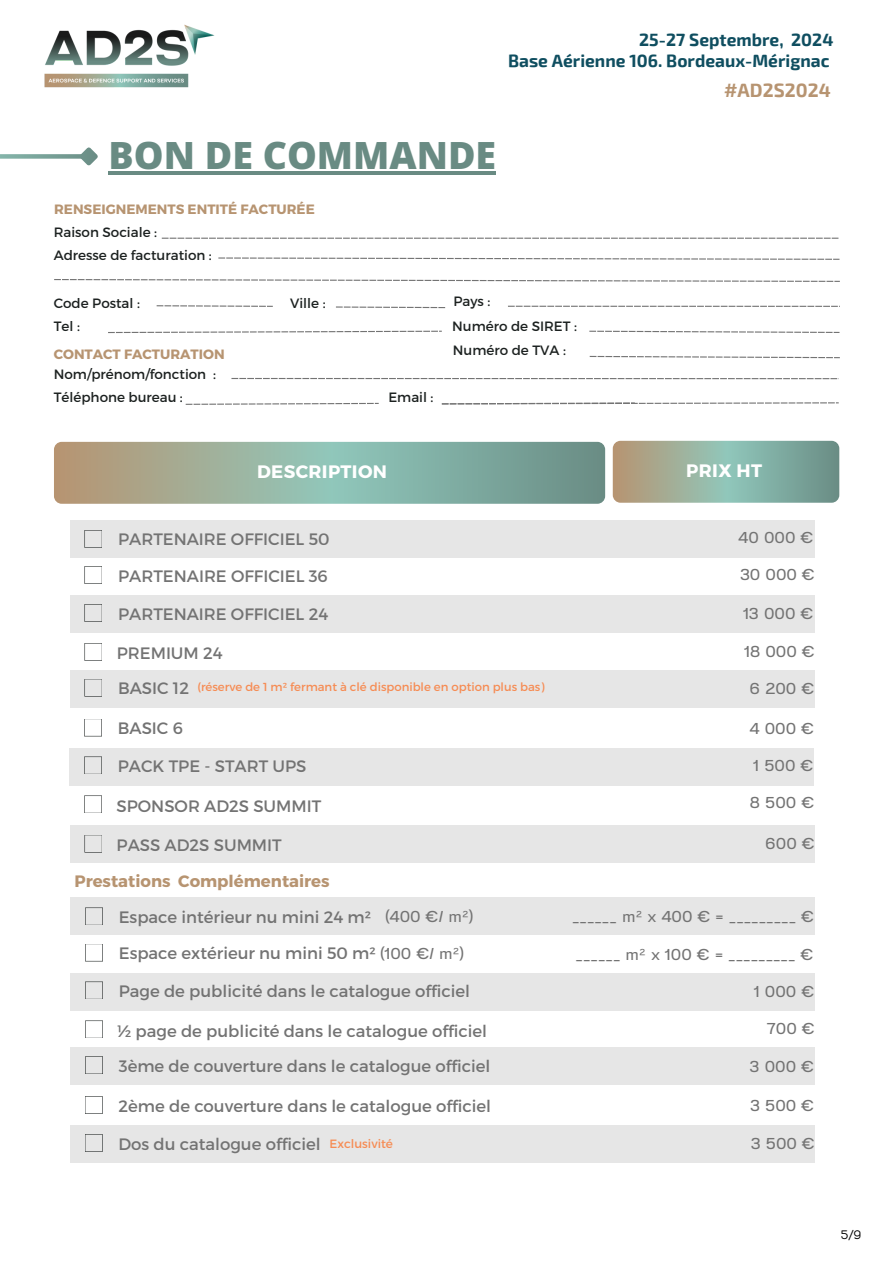
<style>
.page{position:relative;width:894px;height:1264px;background:#fff}
.page>*{position:absolute;margin:0;border:0;box-sizing:border-box;transform-origin:0 0}
.t1{font:800 37.5px "Open Sans";color:#698b83}
.t2{font:700 18.9px "Exo 2";color:#b79471}
.t3{font:700 18px "Montserrat";letter-spacing:.02em;color:#fff}
.t4{font:700 17.4px/21.3px "Exo 2";color:#0f4e60;text-align:right}
.t5{font:16.5px "Montserrat";color:#737373}
.t6{font:700 16.5px "Montserrat";color:#b79471}
.t7{font:semi-expanded 15.75px "Prachason Neue";color:#737373}
.t8{font:13.5px "Montserrat";color:#1c2120}
.t9{font:700 13.5px "Montserrat";color:#b79471}
.t10{font:300 13.5px "Hero";color:#000}
.t11{font:12px "Montserrat";color:#f68c54}
.t12{font:11.7px "Montserrat";color:#f68c54}
.s1{font-family:"Prachason Neue";font-stretch:semi-expanded;font-size:15.75px}
</style>
<div class="page">
<svg style="left:0;top:154px;width:76px;height:5px"></svg>
<svg style="left:76px;top:147px;width:22px;height:19px"></svg>
<svg style="left:54px;top:442px;width:551px;height:62px;background:#90ab9a"></svg>
<svg style="left:612px;top:441px;width:227px;height:61px;background:#90ab9a"></svg>
<div style="left:70px;top:520px;width:744px;height:37px;background:#e6e6e6"></div>
<div style="left:70px;top:595px;width:744px;height:38px;background:#e6e6e6"></div>
<svg style="left:84px;top:530px;width:18px;height:18px"></svg>
<svg style="left:84px;top:566px;width:18px;height:18px"></svg>
<svg style="left:84px;top:604px;width:18px;height:18px"></svg>
<svg style="left:84px;top:643px;width:18px;height:17px"></svg>
<div style="left:70px;top:670px;width:744px;height:37px;background:#e6e6e6"></div>
<svg style="left:84px;top:679px;width:18px;height:17px"></svg>
<hr style="left:108px;top:171px;width:388px;height:3px;background:#698b83">
<div style="left:69px;top:747px;width:744px;height:38px;background:#e6e6e6"></div>
<svg style="left:84px;top:719px;width:18px;height:17px"></svg>
<svg style="left:84px;top:756px;width:18px;height:18px"></svg>
<svg style="left:84px;top:795px;width:18px;height:18px"></svg>
<div style="left:70px;top:824px;width:744px;height:38px;background:#e6e6e6"></div>
<svg style="left:84px;top:835px;width:18px;height:17px"></svg>
<svg style="left:162px;top:238px;width:676px;height:1px"></svg>
<svg style="left:157px;top:305px;width:116px;height:2px"></svg>
<svg style="left:508px;top:306px;width:330px;height:1px"></svg>
<svg style="left:218px;top:257px;width:621px;height:3px"></svg>
<svg style="left:54px;top:279px;width:785px;height:3px"></svg>
<svg style="left:589px;top:331px;width:250px;height:2px"></svg>
<svg style="left:108px;top:331px;width:333px;height:2px"></svg>
<svg style="left:336px;top:306px;width:109px;height:2px"></svg>
<svg style="left:589px;top:356px;width:250px;height:2px"></svg>
<svg style="left:231px;top:378px;width:608px;height:1px"></svg>
<svg style="left:186px;top:403px;width:192px;height:2px"></svg>
<svg style="left:441px;top:402px;width:397px;height:2px"></svg>
<div style="left:70px;top:897px;width:744px;height:38px;background:#e6e6e6"></div>
<div style="left:70px;top:972px;width:744px;height:38px;background:#e6e6e6"></div>
<svg style="left:85px;top:907px;width:18px;height:18px"></svg>
<svg style="left:85px;top:944px;width:18px;height:17px"></svg>
<svg style="left:85px;top:981px;width:18px;height:18px"></svg>
<svg style="left:85px;top:1020px;width:18px;height:18px"></svg>
<div style="left:70px;top:1047px;width:744px;height:38px;background:#e6e6e6"></div>
<svg style="left:85px;top:1056px;width:18px;height:18px"></svg>
<div style="left:70px;top:1125px;width:744px;height:37px;background:#e6e6e6"></div>
<svg style="left:85px;top:1096px;width:18px;height:17px"></svg>
<svg style="left:85px;top:1134px;width:18px;height:17px"></svg>
<img style="left:44px;top:24px;width:171px;height:64px">
<p class="t4" style="left:508px;top:28px;width:327px">25-27 Septembre, 2024<br>Base Aérienne 106. Bordeaux-Mérignac</p>
<h3 class="t1" style="left:108px;top:129px;width:389px">BON DE COMMANDE</h3>
<h4 class="t9" style="left:54px;top:200px;width:262px">RENSEIGNEMENTS ENTITÉ FACTURÉE</h4>
<h2 class="t8" style="left:54px;top:223px;width:105px">Raison Sociale :</h2>
<h2 class="t8" style="left:54px;top:247px;width:159px">Adresse de facturation :</h2>
<h4 class="t8" style="left:54px;top:294px;width:88px">Code Postal :</h4>
<h6 class="t8" style="left:54px;top:318px;width:28px">Tel :</h6>
<h4 class="t8" style="left:54px;top:365px;width:164px">Nom/prénom/fonction :</h4>
<h6 class="t8" style="left:54px;top:388px;width:130px">Téléphone bureau :</h6>
<h6 class="t8" style="left:388px;top:388px;width:46px">Email :</h6>
<h4 class="t8" style="left:290px;top:294px;width:37px">Ville :</h4>
<h6 class="t8" style="left:453px;top:292px;width:38px">Pays :</h6>
<h6 class="t8" style="left:452px;top:317px;width:126px">Numéro de SIRET :</h6>
<p class="t9" style="left:54px;top:345px;width:172px">CONTACT FACTURATION</p>
<h4 class="t8" style="left:453px;top:341px;width:114px">Numéro de TVA :</h4>
<h2 class="t3" style="left:257px;top:460px;width:131px">DESCRIPTION</h2>
<h6 class="t2" style="left:724px;top:78px;width:108px">#AD2S2024</h6>
<p class="t3" style="left:710px;top:456px;width:51px">ATES</p>
<p class="t3" style="left:686px;top:458px;width:77px">PRIX HT</p>
<p class="t5" style="left:118px;top:528px;width:213px">PARTENAIRE OFFICIEL 50</p>
<h1 class="t7" style="left:738px;top:530px;width:76px">40 000 €</h1>
<p class="t5" style="left:118px;top:565px;width:211px">PARTENAIRE OFFICIEL 36</p>
<p class="t5" style="left:118px;top:603px;width:211px">PARTENAIRE OFFICIEL 24</p>
<p class="t7" style="left:743px;top:606px;width:72px">13 000 €</p>
<p class="t5" style="left:117px;top:642px;width:107px">PREMIUM 24</p>
<p class="t5" style="left:118px;top:677px;width:72px">BASIC 12</p>
<h6 class="t7" style="left:739px;top:567px;width:77px">30 000 €</h6>
<h6 class="t7" style="left:744px;top:644px;width:72px">18 000 €</h6>
<h6 class="t12" style="left:197px;top:679px;width:348px">(réserve de 1 m² fermant à clé disponible en option plus bas)</h6>
<p class="t7" style="left:749px;top:681px;width:66px">6 200 €</p>
<p class="t5" style="left:118px;top:717px;width:66px">BASIC 6</p>
<p class="t5" style="left:118px;top:755px;width:190px">PACK TPE - START UPS</p>
<p class="t7" style="left:749px;top:721px;width:66px">4 000 €</p>
<p class="t7" style="left:753px;top:758px;width:61px">1 500 €</p>
<p class="t5" style="left:116px;top:795px;width:206px">SPONSOR AD2S SUMMIT</p>
<h2 class="t7" style="left:749px;top:795px;width:66px">8 500 €</h2>
<h6 class="t5" style="left:116px;top:834px;width:167px">PASS AD2S SUMMIT</h6>
<h4 class="t7" style="left:765px;top:836px;width:51px">600 €</h4>
<h6 class="t6" style="left:74px;top:870px;width:257px">Prestations Complémentaires</h6>
<h4 class="t5" style="left:119px;top:906px;width:254px">Espace intérieur nu mini 24 m²</h4>
<h6 class="t7" style="left:385px;top:909px;width:90px">(400 €/ m²)</h6>
<h6 class="t5" style="left:119px;top:942px;width:347px">Espace extérieur nu mini 50 m² <span class="s1">(100 €/ m²)</span></h6>
<h4 class="t5" style="left:119px;top:980px;width:353px">Page de publicité dans le catalogue officiel</h4>
<h4 class="t7" style="left:754px;top:984px;width:62px">1 000 €</h4>
<h6 class="t5" style="left:117px;top:1020px;width:371px">½ page de publicité dans le catalogue officiel</h6>
<h5 class="t7" style="left:767px;top:1020px;width:49px">700 €</h5>
<h6 class="t5" style="left:119px;top:1055px;width:373px">3ème de couverture dans le catalogue officiel</h6>
<h6 class="t7" style="left:749px;top:1059px;width:66px">3 000 €</h6>
<h6 class="t5" style="left:118px;top:1095px;width:374px">2ème de couverture dans le catalogue officiel</h6>
<h6 class="t5" style="left:118px;top:1132px;width:203px">Dos du catalogue officiel</h6>
<h6 class="t7" style="left:572px;top:909px;width:243px">______ m² x 400 € = _________ €</h6>
<h6 class="t7" style="left:575px;top:947px;width:239px">______ m² x 100 € = _________ €</h6>
<h6 class="t7" style="left:750px;top:1098px;width:66px">3 500 €</h6>
<h6 class="t7" style="left:750px;top:1136px;width:66px">3 500 €</h6>
<h6 class="t11" style="left:329px;top:1136px;width:65px">Exclusivité</h6>
<h6 class="t10" style="left:841px;top:1226px;width:22px">5/9</h6>
</div>
